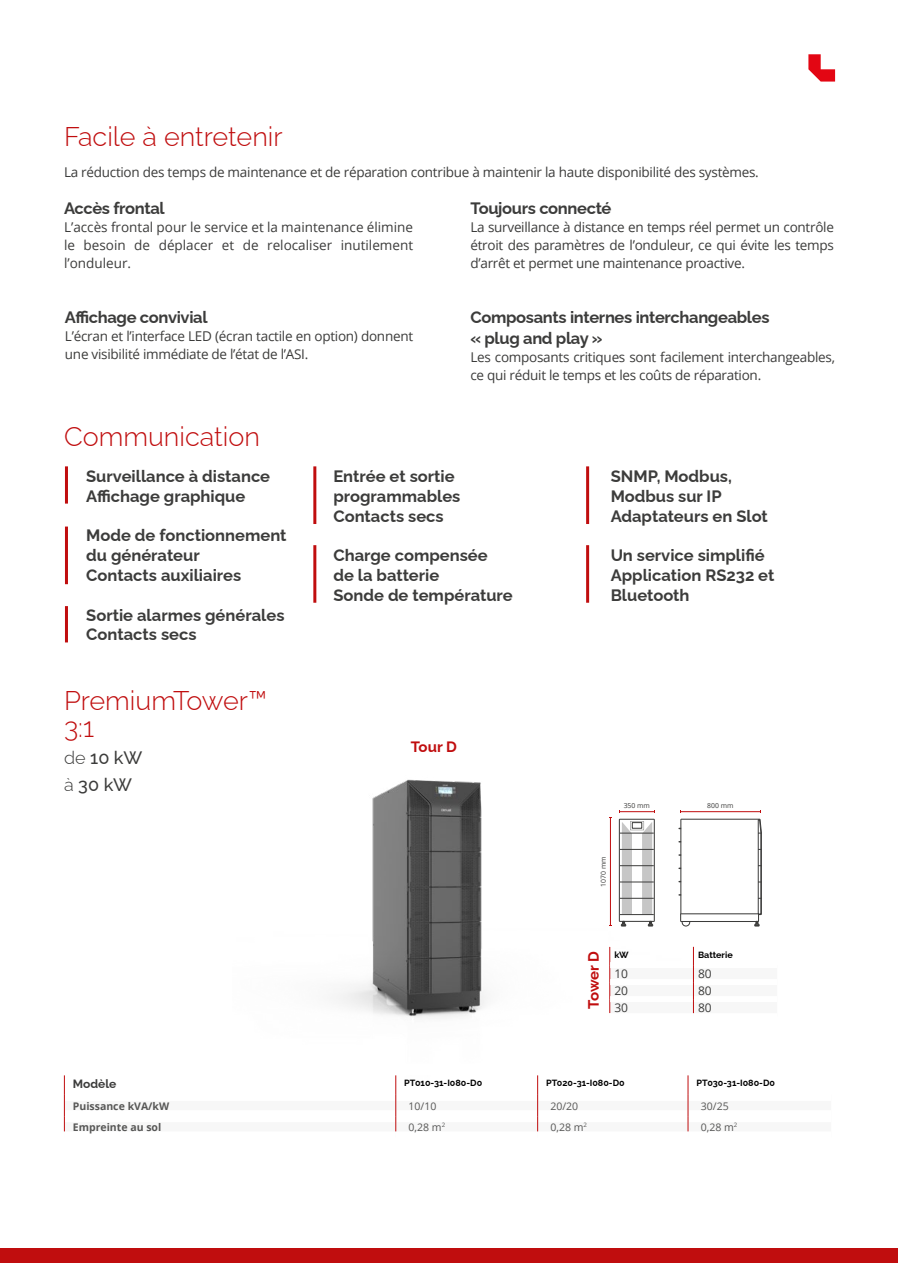
<style>
.page{position:relative;width:898px;height:1263px;background:#fff}
.page>*{position:absolute;margin:0;border:0;box-sizing:border-box;transform-origin:0 0}
.t1{font:300 27px/27px "Raleway";color:#c00d0e}
.t2{font:500 18px/27px "Raleway";letter-spacing:-.01em;color:#3c3c3b}
.t3{font:700 16.5px/19.8px "Raleway";color:#3c3c3b}
.t4{font:700 16.5px/21px "Raleway";letter-spacing:-.02em;color:#3c3c3b}
.t5{font:700 15px "Raleway";letter-spacing:-.02em;color:#c00d0e}
.t6{font:13.5px/18px "Open Sans";letter-spacing:-.02em;color:#3c3c3b;text-align:justify}
.t7{font:12px "Open Sans";color:#3c3c3b}
.t8{font:700 12px "Raleway";color:#3c3c3b}
.t9{font:10.5px "Open Sans";color:#575756}
.t10{font:700 10.5px "Open Sans";color:#575756}
.t11{font:700 9px "Raleway";color:#000}
.t12{font:6.9px "Open Sans";color:#3c3c3b}
.s1{font-weight:300}
</style>
<div class="page">
<img style="left:336px;top:779px;width:345px;height:239px">
<div style="left:0;top:1248px;width:897px;height:15px;background:#c00d0e"></div>
<svg style="left:808px;top:54px;width:26px;height:28px"></svg>
<svg style="left:64px;top:1075px;width:625px;height:57px"></svg>
<div style="left:609px;top:941px;width:84px;height:6px;background:#fff"></div>
<div style="left:609px;top:1013px;width:84px;height:6px;background:#fff"></div>
<svg style="left:609px;top:947px;width:85px;height:67px"></svg>
<hr style="left:65px;top:466px;width:3px;height:38px;background:#c00d0e">
<hr style="left:313px;top:466px;width:3px;height:58px;background:#c00d0e">
<hr style="left:586px;top:466px;width:3px;height:58px;background:#c00d0e">
<hr style="left:313px;top:545px;width:3px;height:58px;background:#c00d0e">
<hr style="left:586px;top:545px;width:3px;height:58px;background:#c00d0e">
<hr style="left:65px;top:526px;width:3px;height:58px;background:#c00d0e">
<hr style="left:65px;top:606px;width:3px;height:36px;background:#c00d0e">
<svg style="left:618px;top:819px;width:36px;height:107px"></svg>
<svg style="left:678px;top:819px;width:83px;height:107px"></svg>
<hr style="left:610px;top:818px;width:1px;height:107px;background:#c00d0e">
<hr style="left:679px;top:811px;width:81px;height:1px;background:#c00d0e">
<hr style="left:619px;top:811px;width:35px;height:1px;background:#c00d0e">
<h1 class="t1" style="left:64px;top:120px;width:220px">Facile à entretenir</h1>
<p class="t6" style="left:64px;top:163px;width:696px">La réduction des temps de maintenance et de réparation contribue à maintenir la haute disponibilité des systèmes.</p>
<p class="t4" style="left:64px;top:196px;width:102px">Accès frontal</p>
<p class="t6" style="left:64px;top:218px;width:350px">L’accès frontal pour le service et la maintenance élimine le besoin de déplacer et de relocaliser inutilement l’onduleur.</p>
<p class="t4" style="left:65px;top:305px;width:144px">Affichage convivial</p>
<p class="t6" style="left:65px;top:327px;width:349px">L’écran et l’interface LED (écran tactile en option) donnent une visibilité immédiate de l’état de l’ASI.</p>
<h1 class="t1" style="left:64px;top:420px;width:197px">Communication</h1>
<p class="t4" style="left:470px;top:196px;width:142px">Toujours connecté</p>
<p class="t6" style="left:470px;top:218px;width:365px">La surveillance à distance en temps réel permet un contrôle étroit des paramètres de l’onduleur, ce qui évite les temps d’arrêt et permet une maintenance proactive.</p>
<p class="t4" style="left:470px;top:305px;width:300px">Composants internes interchangeables « plug and play »</p>
<p class="t6" style="left:470px;top:348px;width:366px">Les composants critiques sont facilement interchangeables, ce qui réduit le temps et les coûts de réparation.</p>
<p class="t3" style="left:86px;top:464px;width:185px">Surveillance à distance<br>Affichage graphique</p>
<p class="t3" style="left:86px;top:524px;width:202px">Mode de fonctionnement du générateur<br>Contacts auxiliaires</p>
<p class="t3" style="left:86px;top:603px;width:200px">Sortie alarmes générales<br>Contacts secs</p>
<h1 class="t1" style="left:64px;top:684px;width:204px">PremiumTower™<br>3:1</h1>
<h2 class="t2" style="left:64px;top:742px;width:80px"><span class="s1">de</span> 10 kW <span class="s1">à</span> 30 kW</h2>
<p class="t3" style="left:333px;top:464px;width:128px">Entrée et sortie programmables<br>Contacts secs</p>
<p class="t3" style="left:333px;top:543px;width:181px">Charge compensée<br>de la batterie<br>Sonde de température</p>
<p class="t5" style="left:410px;top:734px;width:47px">Tour D</p>
<p class="t3" style="left:610px;top:464px;width:159px">SNMP, Modbus,<br>Modbus sur IP<br>Adaptateurs en Slot</p>
<p class="t3" style="left:610px;top:543px;width:165px">Un service simplifié<br>Application RS232 et<br>Bluetooth</p>
<p class="t12" style="left:623px;top:800px;width:28px">350 mm</p>
<p class="t12" style="left:707px;top:800px;width:28px">800 mm</p>
<p class="t12" style="left:598px;top:887px;width:32px;rotate:-90deg">1070 mm</p>
<p class="t5" style="left:581px;top:1009px;width:59px;rotate:-90deg">Tower D</p>
<p class="t11" style="left:614px;top:948px;width:16px">kW</p>
<p class="t11" style="left:697px;top:948px;width:36px">Batterie</p>
<p class="t7" style="left:614px;top:965px;width:15px">10</p>
<p class="t7" style="left:697px;top:965px;width:15px">80</p>
<p class="t7" style="left:614px;top:982px;width:15px">20</p>
<p class="t7" style="left:697px;top:982px;width:15px">80</p>
<p class="t7" style="left:614px;top:1000px;width:15px">30</p>
<p class="t7" style="left:697px;top:1000px;width:15px">80</p>
<p class="t8" style="left:73px;top:1074px;width:45px">Modèle</p>
<p class="t11" style="left:404px;top:1076px;width:79px">PT010-31-I080-D0</p>
<p class="t11" style="left:546px;top:1076px;width:80px">PT020-31-I080-D0</p>
<p class="t11" style="left:696px;top:1076px;width:80px">PT030-31-I080-D0</p>
<p class="t10" style="left:73px;top:1098px;width:98px">Puissance kVA/kW</p>
<p class="t9" style="left:408px;top:1098px;width:29px">10/10</p>
<p class="t9" style="left:550px;top:1098px;width:29px">20/20</p>
<p class="t9" style="left:700px;top:1098px;width:29px">30/25</p>
<p class="t10" style="left:73px;top:1119px;width:90px">Empreinte au sol</p>
<p class="t9" style="left:408px;top:1120px;width:38px">0,28 m<sup>2</sup></p>
<p class="t9" style="left:550px;top:1120px;width:38px">0,28 m<sup>2</sup></p>
<p class="t9" style="left:700px;top:1120px;width:38px">0,28 m<sup>2</sup></p>
</div>
